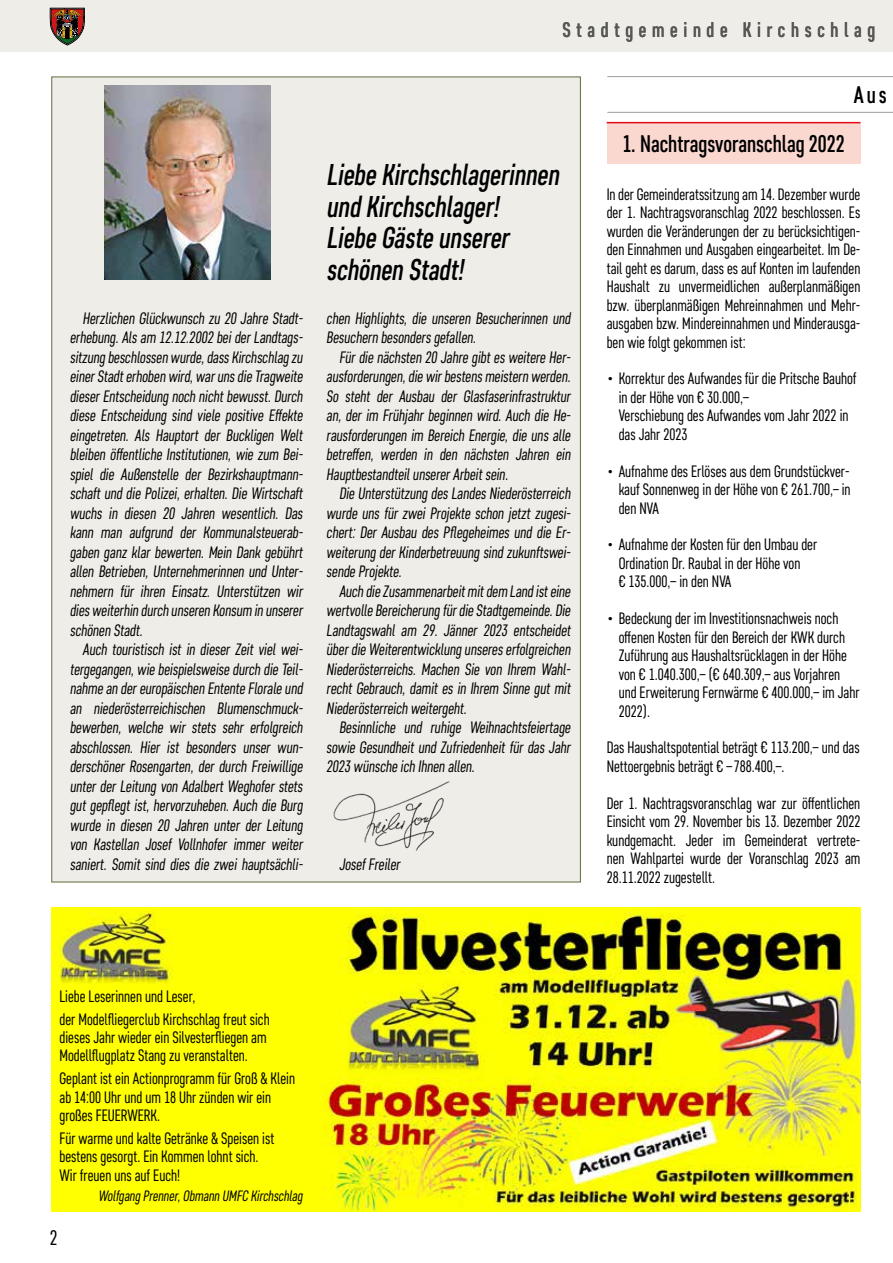
<style>
.page{position:relative;width:893px;height:1263px;background:#fff}
.page>*{position:absolute;margin:0;border:0;box-sizing:border-box;transform-origin:0 0}
.t1{font:italic 500 30px/31.5px "Core Sans D47 Cn";color:#000}
.t2{font:500 24px "Core Sans D47 Cn";color:#000}
.t3{font:500 21px "Core Sans D47 Cn";letter-spacing:.27em;color:#575756}
.t4{font:21px "Core Sans D37 Cn";color:#000}
.t5{font:16.5px/19.5px "Core Sans D37 Cn";color:#000;text-align:justify}
.t6{font:italic 15px "Core Sans D37 Cn";color:#000}
</style>
<div class="page">
<div style="left:0;top:0;width:893px;height:52px;background:#eeede8"></div>
<svg style="left:50px;top:8px;width:35px;height:37px"></svg>
<div style="left:51px;top:77px;width:530px;height:805px;background:#eeede8;border:1px solid #656a3a"></div>
<img style="left:104px;top:85px;width:166px;height:195px">
<hr style="left:607px;top:76px;width:286px;height:1px;background:#9d9d9c">
<hr style="left:607px;top:112px;width:286px;height:1px;background:#9d9d9c">
<div style="left:607px;top:122px;width:253px;height:41px;background:#fad8d0"></div>
<hr style="left:607px;top:122px;width:253px;height:1px;background:#e30915">
<img style="left:333px;top:781px;width:117px;height:70px">
<div style="left:51px;top:907px;width:809px;height:304px;background:#ffff01"></div>
<img style="left:322px;top:907px;width:538px;height:304px">
<img style="left:54px;top:911px;width:119px;height:73px">
<p class="t5" style="left:70px;top:308px;width:237px;text-indent:13px">Herzlichen Glückwunsch zu 20 Jahre Stadt&shy;erhebung.Als am 12.12.2002 beiderLandtags&shy;sitzung beschlossen wurde,dass Kirchschlag zu einerStadterhoben wird,waruns die Tragweite dieserEntscheidung noch nichtbewusst.Durch diese Entscheidung sind viele positive Effekte eingetreten. Als Hauptort der Buckligen Welt bleiben öffentliche Institutionen, wie zum Bei&shy;spiel die Außenstelle der Bezirkshauptmann&shy;schaft und die Polizei, erhalten. Die Wirtschaft wuchs in diesen 20 Jahren wesentlich. Das kann man aufgrund der Kommunalsteuerab&shy;gaben ganz klar bewerten. Mein Dank gebührt allen Betrieben, Unternehmerinnen und Unter&shy;nehmern für ihren Einsatz. Unterstützen wir dies weiterhin durch unseren Konsum in unserer schönen Stadt.</p>
<p class="t5" style="left:70px;top:639px;width:237px;text-indent:13px">Auch touristisch ist in dieser Zeit viel wei&shy;tergegangen,wie beispielsweise durch die Teil&shy;nahme an dereuropäischen Entente Florale und an niederösterreichischen Blumenschmuck&shy;bewerben, welche wir stets sehr erfolgreich abschlossen. Hier ist besonders unser wun&shy;derschöner Rosengarten, der durch Freiwillige unter der Leitung von Adalbert Weghofer stets gut gepflegt ist, hervorzuheben. Auch die Burg wurde in diesen 20 Jahren unter der Leitung von Kastellan Josef Vollnhofer immer weiter saniert. Somit sind dies die zwei hauptsächli-</p>
<p class="t3" style="left:562px;top:17px;width:314px">Stadtgemeinde Kirchschlag</p>
<h1 class="t1" style="left:326px;top:158px;width:240px">Liebe Kirchschlagerinnen und Kirchschlager!<br>Liebe Gäste unserer schönen Stadt!</h1>
<p class="t5" style="left:326px;top:308px;width:248px">chen Highlights, die unseren Besucherinnen und<br>Besuchern besonders gefallen.</p>
<p class="t5" style="left:326px;top:347px;width:248px;text-indent:13px">Fürdie nächsten 20 Jahre gibtes weitere Her&shy;ausforderungen,die wirbestens meistern werden.<br>So steht der Ausbau der Glasfaserinfrastruktur an, der im Frühjahr beginnen wird. Auch die He&shy;rausforderungen im Bereich Energie, die uns alle betreffen, werden in den nächsten Jahren ein HauptbestandteilunsererArbeitsein.</p>
<p class="t5" style="left:326px;top:483px;width:248px;text-indent:13px">Die Unterstützung des Landes Niederösterreich wurde uns für zwei Projekte schon jetzt zugesi&shy;chert: Der Ausbau des Pflegeheimes und die Er&shy;weiterung derKinderbetreuung sind zukunftswei&shy;sende Projekte.</p>
<p class="t5" style="left:326px;top:581px;width:248px;text-indent:13px">Auch die Zusammenarbeitmitdem Land isteine wertvolle Bereicherung fürdie Stadtgemeinde.Die Landtagswahl am 29. Jänner 2023 entscheidet überdie Weiterentwicklung unseres erfolgreichen Niederösterreichs. Machen Sie von Ihrem Wahl&shy;recht Gebrauch, damit es in Ihrem Sinne gut mit Niederösterreich weitergeht.</p>
<p class="t5" style="left:326px;top:717px;width:248px;text-indent:13px">Besinnliche und ruhige Weihnachtsfeiertage sowie Gesundheit und Zufriedenheit für das Jahr 2023 wünsche ich Ihnen allen.</p>
<p class="t5" style="left:339px;top:854px;width:65px">JosefFreiler</p>
<h2 class="t2" style="left:854px;top:80px;width:34px">Aus</h2>
<h2 class="t2" style="left:622px;top:129px;width:224px">1. Nachtragsvoranschlag 2022</h2>
<p class="t5" style="left:607px;top:185px;width:255px;line-height:18.5px">In der Gemeinderatssitzung am 14. Dezember wurde der 1. Nachtragsvoranschlag 2022 beschlossen. Es wurden die Veränderungen der zu berücksichtigen&shy;den Einnahmen und Ausgaben eingearbeitet. Im De&shy;tail geht es darum, dass es auf Konten im laufenden Haushalt zu unvermeidlichen außerplanmäßigen bzw. überplanmäßigen Mehreinnahmen und Mehr&shy;ausgaben bzw. Mindereinnahmen und Minderausga&shy;ben wie folgt gekommen ist:</p>
<p class="t5" style="left:619px;top:369px;width:239px;line-height:18.5px;text-align:left;text-indent:-10px">• Korrektur des Aufwandes für die Pritsche Bauhof in der Höhe von € 30.000,–<br>Verschiebung des Aufwandes vom Jahr 2022 in das Jahr 2023</p>
<p class="t5" style="left:619px;top:461px;width:234px;line-height:18.5px;text-indent:-10px">• Aufnahme des Erlöses aus dem Grundstückver&shy;kauf Sonnenweg in der Höhe von € 261.700,– in den NVA</p>
<p class="t5" style="left:619px;top:535px;width:200px;line-height:18.5px;text-align:left;text-indent:-10px">• Aufnahme der Kosten für den Umbau der<br>Ordination Dr. Raubal in der Höhe von<br>€ 135.000,– in den NVA</p>
<p class="t5" style="left:619px;top:609px;width:242px;line-height:18.5px;text-align:left;text-indent:-10px">• Bedeckung der im Investitionsnachweis noch offenen Kosten für den Bereich der KWK durch Zuführung aus Haushaltsrücklagen in der Höhe von € 1.040.300,– (€ 640.309,– aus Vorjahren und Erweiterung Fernwärme € 400.000,– im Jahr 2022).</p>
<p class="t5" style="left:607px;top:738px;width:254px;line-height:18.5px">Das Haushaltspotential beträgt € 113.200,– und das<br>Nettoergebnis beträgt € – 788.400,–.</p>
<p class="t5" style="left:607px;top:793px;width:255px;line-height:18.5px">Der 1. Nachtragsvoranschlag war zur öffentlichen Einsicht vom 29. November bis 13. Dezember 2022 kundgemacht. Jeder im Gemeinderat vertrete&shy;nen Wahlpartei wurde der Voranschlag 2023 am 28.11.2022 zugestellt.</p>
<p class="t5" style="left:60px;top:984px;width:212px;line-height:22.6px">Liebe Leserinnen und Leser,<br>der Modelfliegerclub Kirchschlag freut sich</p>
<p class="t5" style="left:60px;top:1028px;width:209px;line-height:18.5px">dieses Jahr wieder ein Silvesterfliegen am<br>Modellflugplatz Stang zu veranstalten.</p>
<p class="t5" style="left:60px;top:1069px;width:237px;line-height:18.5px;text-align:left">Geplant ist ein Actionprogramm für Groß &amp; Klein ab 14:00 Uhr und um 18 Uhr zünden wir ein großes FEUERWERK.</p>
<p class="t5" style="left:60px;top:1128px;width:216px;line-height:18.5px;text-align:left">Für warme und kalte Getränke &amp; Speisen ist bestens gesorgt. Ein Kommen lohnt sich.<br>Wir freuen uns auf Euch!</p>
<p class="t6" style="left:98px;top:1187px;width:209px">Wolfgang Prenner,Obmann UMFC Kirchschlag</p>
<p class="t4" style="left:50px;top:1225px;width:9px">2</p>
</div>
